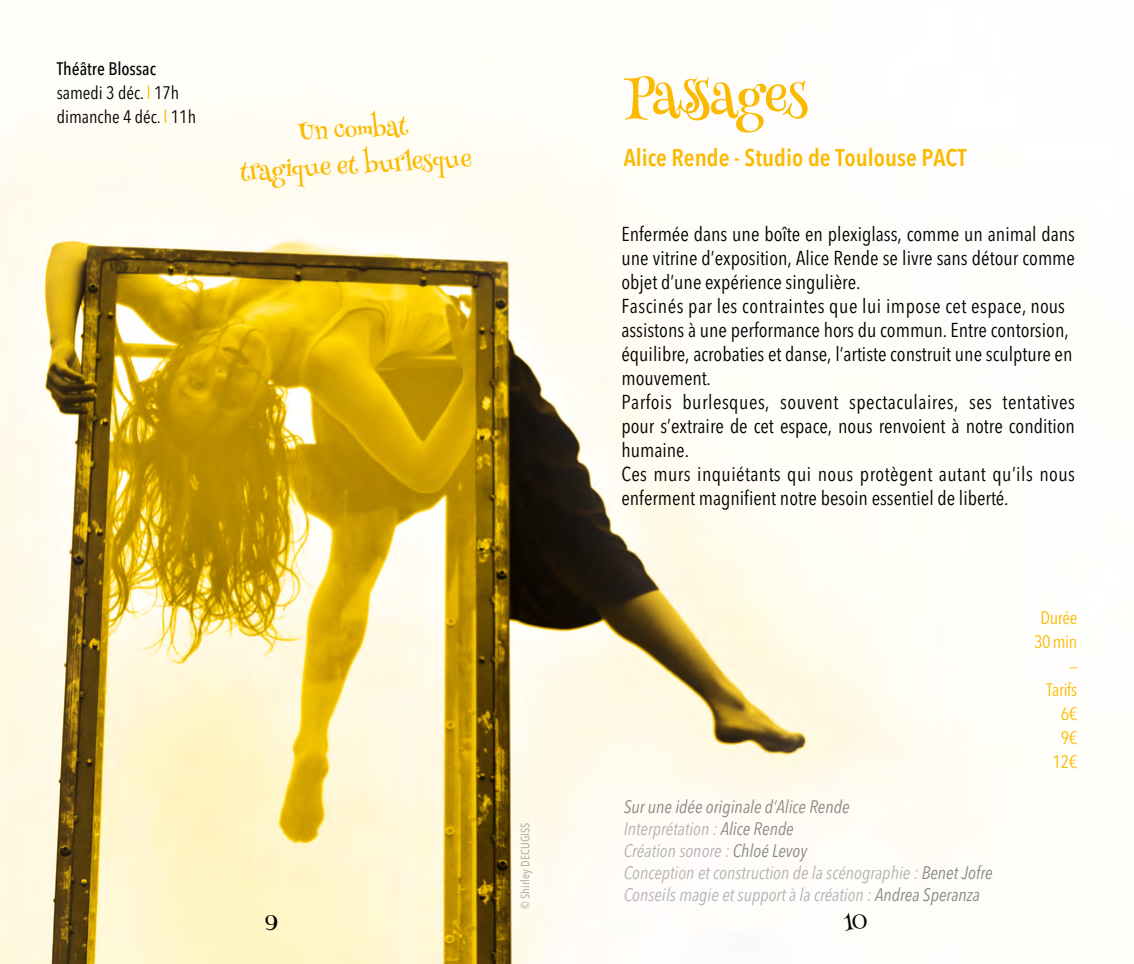
<style>
.page{position:relative;width:1134px;height:964px;background:#fff}
.page>*{position:absolute;margin:0;border:0;box-sizing:border-box;transform-origin:0 0}
.t1{font:50px "Henny Penny";letter-spacing:-.025em;color:#fbba00}
.t2{font:600 condensed 24px "Avenir Next";color:#fbba00}
.t3{font:24px/36px "Henny Penny";color:#fbba00;text-align:center}
.t4{font:condensed 20px/24px "Avenir Next";color:#000}
.t5{font:20px "Henny Penny";color:#000}
.t6{font:italic condensed 18px/22px "Avenir Next";color:#b3b2b2}
.t7{font:condensed 18px/24px "Avenir Next";color:#000}
.t8{font:condensed 18px/24px "Avenir Next";letter-spacing:-.02em;color:#fbba00;text-align:center}
.t9{font:condensed 16px "Avenir Next";color:#fbba00}
.t10{font:500 condensed 12px "Avenir Next";color:#b3b2b2}
.s1{font-weight:500}
.s2{color:#fbba00}
.s3{color:#878787}
</style>
<div class="page">
<img style="left:0;top:99px;width:991px;height:865px">
<p class="t7" style="left:57px;top:56px;width:141px"><span class="s1">Théâtre Blossac </span>samedi 3 déc. <span class="s2">l</span> 17h dimanche 4 déc. <span class="s2">l</span> 11h</p>
<p class="t3" style="left:236px;top:120px;width:233px;rotate:-4deg">Un combat<br>tragique et burlesque</p>
<p class="t10" style="left:518px;top:909px;width:88px;rotate:-90deg">© Shirley DECUGISS</p>
<h1 class="t1" style="left:624px;top:67px;width:185px">Passages</h1>
<p class="t2" style="left:624px;top:143px;width:344px">Alice Rende - Studio de Toulouse PACT</p>
<p class="t4" style="left:621px;top:222px;width:455px">Enfermée dans une boîte en plexiglass, comme un animal dans une vitrine d’exposition, Alice Rende se livre sans détour comme objet d’une expérience singulière.<br>Fascinés par les contraintes que lui impose cet espace, nous assistons à une performance hors du commun. Entre contorsion, équilibre, acrobaties et danse, l’artiste construit une sculpture en mouvement.<br>Parfois burlesques, souvent spectaculaires, ses tentatives pour s’extraire de cet espace, nous renvoient à notre condition humaine.<br>Ces murs inquiétants qui nous protègent autant qu’ils nous enferment magnifient notre besoin essentiel de liberté.</p>
<p class="t6" style="left:624px;top:796px;width:370px"><span class="s3">Sur une idée originale d’Alice Rende<br></span>Interprétation : <span class="s3">Alice Rende<br></span>Création sonore : <span class="s3">Chloé Levoy<br></span>Conception et construction de la scénographie : <span class="s3">Benet Jofre </span>Conseils magie et support à la création : <span class="s3">Andrea Speranza</span></p>
<p class="t8" style="left:1034px;top:606px;width:45px">Durée<br>30 min</p>
<p class="t9" style="left:1070px;top:657px;width:9px">—</p>
<p class="t8" style="left:1046px;top:678px;width:32px;text-align:right">Tarifs<br>6€<br>9€<br>12€</p>
<p class="t5" style="left:265px;top:911px;width:14px">9</p>
<p class="t5" style="left:844px;top:911px;width:25px">10</p>
</div>
